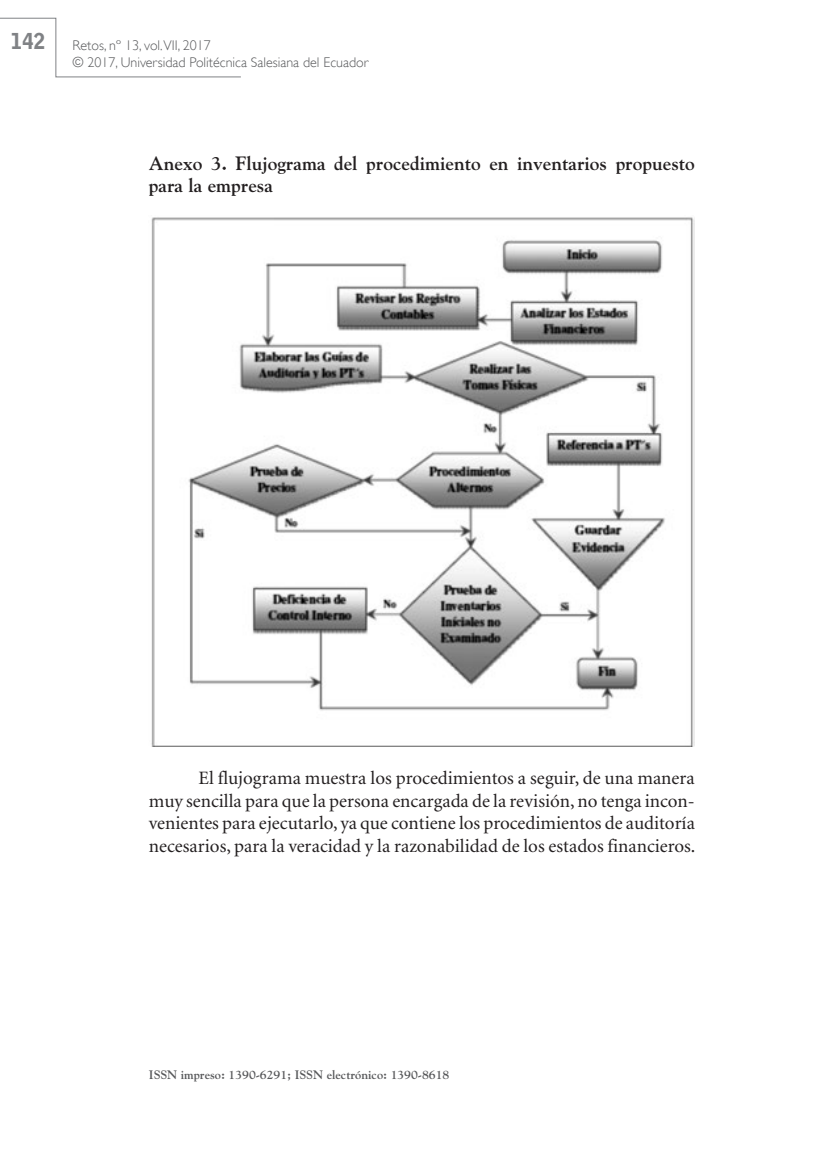
<style>
.page{position:relative;width:819px;height:1151px;background:#fff}
.page>*{position:absolute;margin:0;border:0;box-sizing:border-box;transform-origin:0 0}
.t1{font:900 21.88px "Bell Gothic Std";color:#808285;scale:.95 1}
._1_1{font:700 19.25px/22.8px "Goudy";color:#231f20}
.PÁRRAFO{font:18.9px/22.8px "Minion";color:#231f20;text-align:justify}
.t2{font:300 14px/17.5px "Gill Sans";color:#57585a}
.t3{font:700 12.25px "Goudy";color:#57585a}
</style>
<div class="page">
<img style="left:151px;top:217px;width:543px;height:530px">
<svg style="left:0;top:17px;width:241px;height:61px"></svg>
<p class="t1" style="left:11px;top:28px;width:38px">142</p>
<p class="t2" style="left:72px;top:36px;width:297px">Retos, nº 13, vol.VII, 2017<br>© 2017, Universidad Politécnica Salesiana del Ecuador</p>
<p class="_1_1" style="left:149px;top:151px;width:547px">Anexo 3. Flujograma del procedimiento en inventarios propuesto para la empresa</p>
<p class="PÁRRAFO" style="left:149px;top:767px;width:548px;text-indent:50px">El flujograma muestra los procedimientos a seguir, de una manera muy sencilla para que la persona encargada de la revisión, no tenga incon&shy;venientes para ejecutarlo, ya que contiene los procedimientos de auditoría necesarios, para la veracidad y la razonabilidad de los estados financieros.</p>
<p class="t3" style="left:149px;top:1067px;width:302px">ISSN impreso: 1390-6291; ISSN electrónico: 1390-8618</p>
</div>
